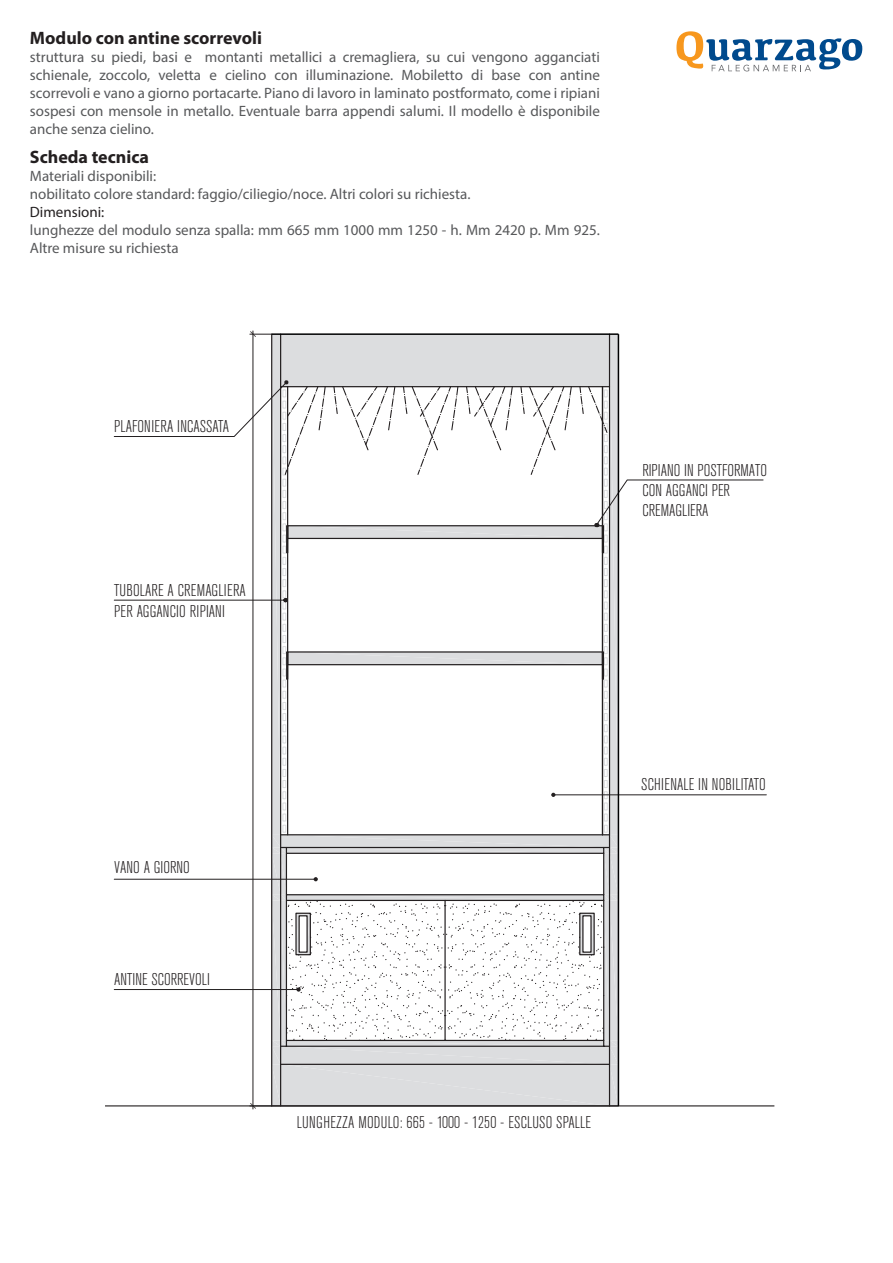
<style>
.page{position:relative;width:893px;height:1263px;background:#fff}
.page>*{position:absolute;margin:0;border:0;box-sizing:border-box;transform-origin:0 0}
.t1{font:700 18px "Myriad Pro";color:#231f20}
.t2{font:300 condensed 16.8px/20.2px "Akzidenz Grotesk BE";color:#231f20}
.t3{font:15px/18px "Myriad Pro";color:#57585a}
.t4{font:15px "Myriad Pro";color:#231f20}
</style>
<div class="page">
<svg style="left:676px;top:31px;width:186px;height:40px"></svg>
<hr style="left:553px;top:794px;width:213px;height:1px;background:#231f20">
<svg style="left:114px;top:331px;width:650px;height:778px"></svg>
<hr style="left:105px;top:1105px;width:669px;height:1px;background:#231f20">
<hr style="left:272px;top:333px;width:346px;height:2px;background:#000001">
<hr style="left:618px;top:334px;width:1px;height:772px;background:#000001">
<p class="t1" style="left:30px;top:26px;width:234px">Modulo con antine scorrevoli</p>
<p class="t3" style="left:30px;top:48px;width:572px;text-align:justify">struttura su piedi, basi e montanti metallici a cremagliera, su cui vengono agganciati schienale, zoccolo, veletta e cielino con illuminazione. Mobiletto di base con antine scorrevoli e vano a giorno portacarte. Piano di lavoro in laminato postformato, come i ripiani sospesi con mensole in metallo. Eventuale barra appendi salumi. Il modello è disponibile anche senza cielino.</p>
<p class="t1" style="left:30px;top:145px;width:121px">Scheda tecnica</p>
<p class="t3" style="left:30px;top:167px;width:442px">Materiali disponibili:<br>nobilitato colore standard: faggio/ciliegio/noce. Altri colori su richiesta.</p>
<p class="t4" style="left:30px;top:203px;width:76px">Dimensioni:</p>
<p class="t3" style="left:30px;top:221px;width:572px">lunghezze del modulo senza spalla: mm 665 mm 1000 mm 1250 - h. Mm 2420 p. Mm 925.<br>Altre misure su richiesta</p>
<p class="t2" style="left:114px;top:417px;width:116px">PLAFONIERA INCASSATA</p>
<p class="t2" style="left:114px;top:579px;width:133px;line-height:21.5px">TUBOLARE A CREMAGLIERA<br>PER AGGANCIO RIPIANI</p>
<p class="t2" style="left:642px;top:460px;width:126px">RIPIANO IN POSTFORMATO<br>CON AGGANCI PER<br>CREMAGLIERA</p>
<p class="t2" style="left:114px;top:857px;width:77px">VANO A GIORNO</p>
<p class="t2" style="left:114px;top:970px;width:97px">ANTINE SCORREVOLI</p>
<p class="t2" style="left:641px;top:774px;width:126px">SCHIENALE IN NOBILITATO</p>
<p class="t2" style="left:297px;top:1112px;width:295px">LUNGHEZZA MODULO: 665 - 1000 - 1250 - ESCLUSO SPALLE</p>
</div>
